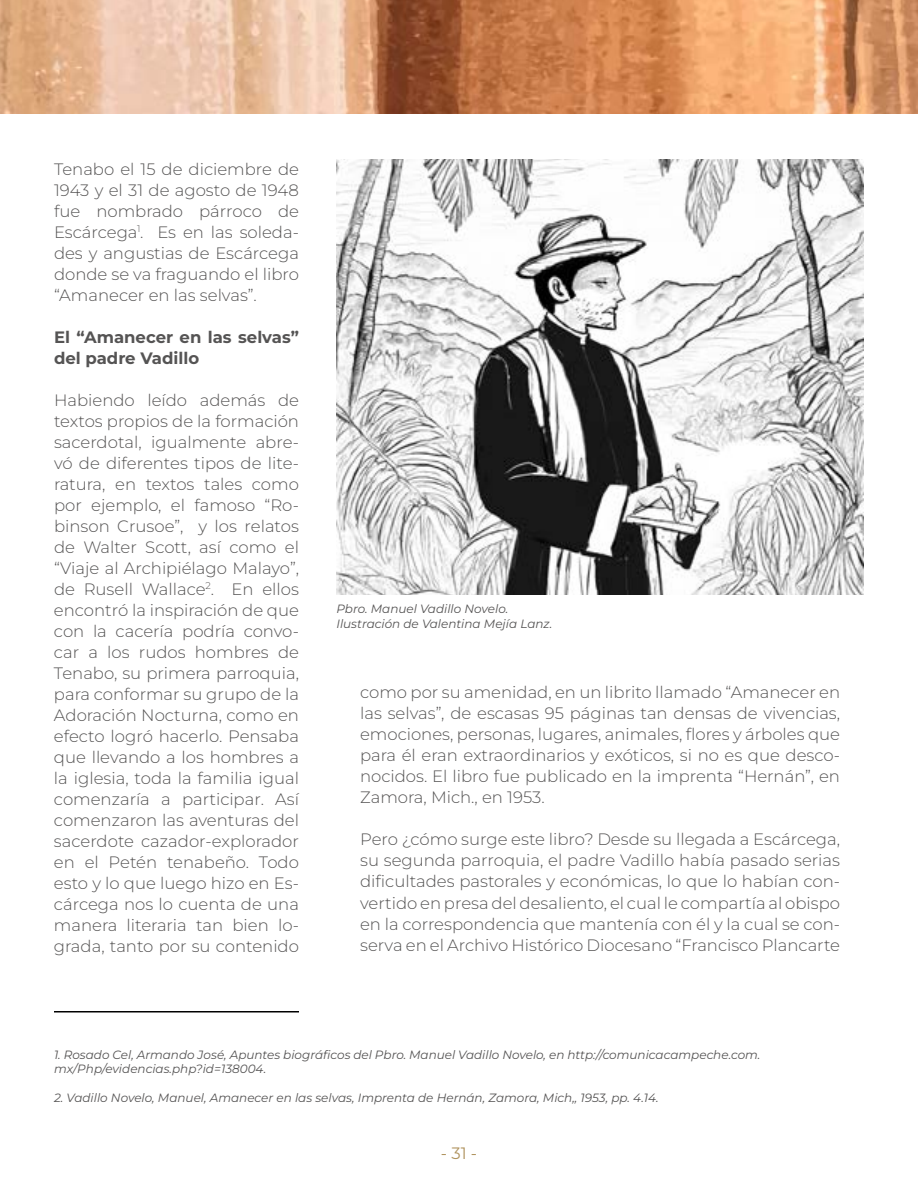
<style>
.page{position:relative;width:918px;height:1188px;background:#fff}
.page>*{position:absolute;margin:0;border:0;box-sizing:border-box;transform-origin:0 0}
.t1{font:16.5px/21px "Montserrat Light 2";color:#555454;text-align:justify}
.t2{font:300 16.5px "Montserrat";color:#555454}
.t3{font:700 16.5px/21px "Montserrat";color:#555454}
.t4{font:16.5px "Montserrat";color:#b0935e}
.t5{font:italic 12px/14.4px "Montserrat";color:#555454}
.t6{font:12px "Montserrat Italic 2";color:#555454}
.s1{font-family:"Montserrat Light 2";font-weight:400}
</style>
<div class="page">
<img style="left:0;top:0;width:918px;height:114px">
<img style="left:336px;top:160px;width:528px;height:434px">
<hr style="left:54px;top:1011px;width:245px;height:1px;background:#000">
<p class="t1" style="left:54px;top:158px;width:247px">Tenabo el 15 de diciembre de 1943 y el 31 de agosto de 1948 fue nombrado párroco de Escárcega<sup>1</sup>. Es en las soleda&shy;des y angustias de Escárcega donde se va fraguando el libro “Amanecer en las selvas”.</p>
<p class="t3" style="left:54px;top:326px;width:247px">El “Amanecer en las selvas” del padre Vadillo</p>
<p class="t1" style="left:54px;top:389px;width:247px">Habiendo leído además de textos propios de la formación sacerdotal, igualmente abre&shy;vó de diferentes tipos de lite&shy;ratura, en textos tales como por ejemplo, el famoso “Ro&shy;binson Crusoe”, y los relatos de Walter Scott, así como el “Viaje al Archipiélago Malayo”, de Rusell Wallace<sup>2</sup>. En ellos encontró la inspiración de que con la cacería podría convo&shy;car a los rudos hombres de Tenabo, su primera parroquia, para conformar su grupo de la Adoración Nocturna, como en efecto logró hacerlo. Pensaba que llevando a los hombres a la iglesia, toda la familia igual comenzaría a participar. Así comenzaron las aventuras del sacerdote cazador-explorador en el Petén tenabeño. Todo esto y lo que luego hizo en Es&shy;cárcega nos lo cuenta de una manera literaria tan bien lo&shy;grada, tanto por su contenido</p>
<p class="t5" style="left:336px;top:601px;width:173px">Pbro. Manuel Vadillo Novelo.</p>
<p class="t6" style="left:336px;top:615px;width:217px">Ilustración de Valentina Mejía Lanz.</p>
<p class="t1" style="left:360px;top:682px;width:482px">como por su amenidad, en un librito llamado “Amanecer en las selvas”, de escasas 95 páginas tan densas de vivencias,</p>
<p class="t2" style="left:360px;top:724px;width:481px">emociones, personas, lugares, animales, flores y árboles que</p>
<p class="t1" style="left:360px;top:745px;width:482px">para él eran extraordinarios y exóticos, si no es que desco&shy;nocidos. El libro fue publicado en la imprenta “Hernán”, en Zamora, Mich., en 1953.</p>
<p class="t1" style="left:360px;top:829px;width:481px">Pero ¿cómo surge este libro? Desde su llegada a Escárcega, su segunda parroquia, el padre Vadillo había pasado serias</p>
<p class="t2" style="left:360px;top:871px;width:482px">dificultades pastorales y económicas, lo que lo habían con<span class="s1">-</span></p>
<p class="t1" style="left:360px;top:892px;width:482px">vertido en presa del desaliento, el cual le compartía al obispo en la correspondencia que mantenía con él y la cual se con&shy;serva en el Archivo Histórico Diocesano “Francisco Plancarte</p>
<p class="t5" style="left:54px;top:1047px;width:708px">1. Rosado Cel, Armando José, Apuntes biográficos del Pbro. Manuel Vadillo Novelo, en http://comunicacampeche.com. mx/Php/evidencias.php?id=138004.</p>
<p class="t5" style="left:54px;top:1090px;width:606px">2. Vadillo Novelo, Manuel, Amanecer en las selvas, Imprenta de Hernán, Zamora, Mich,, 1953, pp. 4.14.</p>
<p class="t4" style="left:441px;top:1142px;width:38px">- 31 -</p>
</div>
